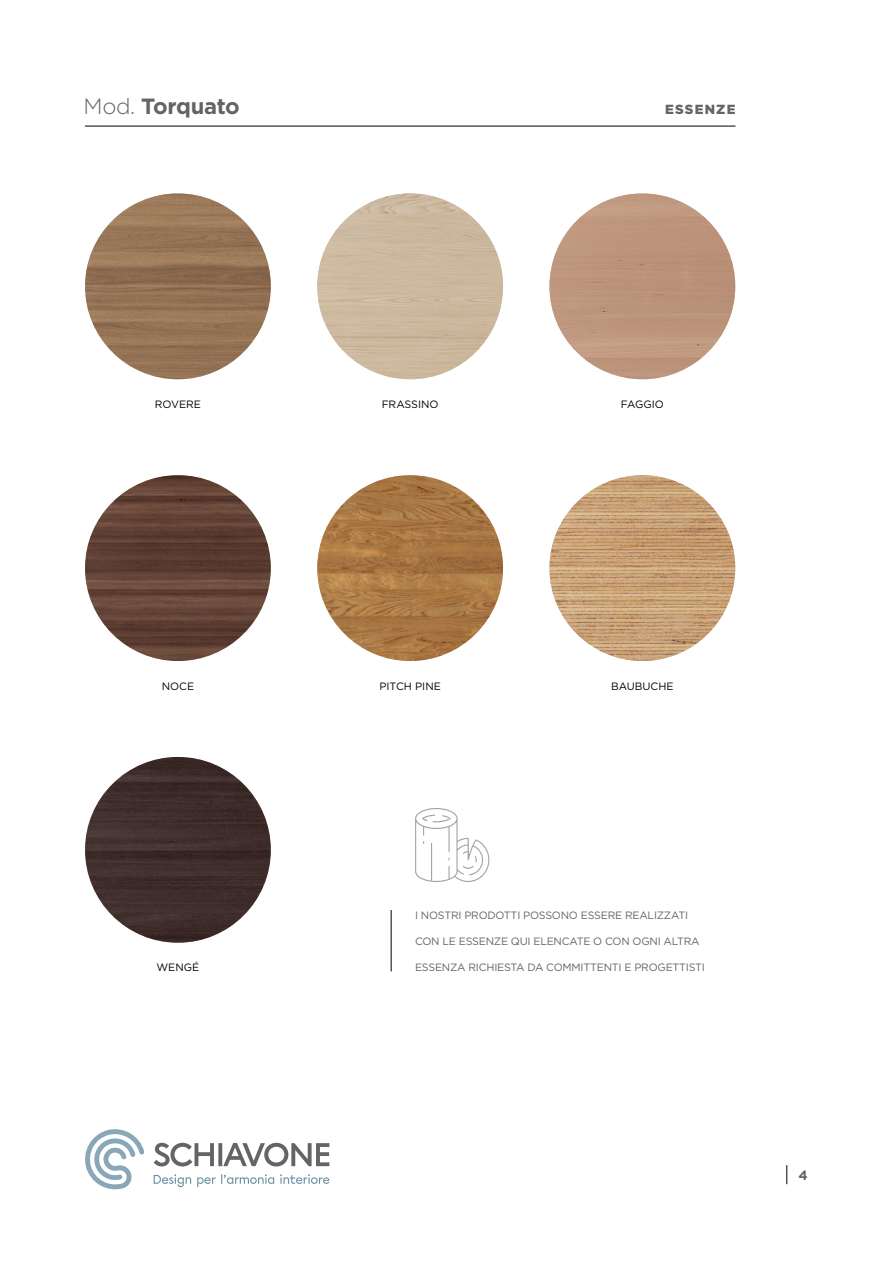
<style>
.page{position:relative;width:893px;height:1263px;background:#fff}
.page>*{position:absolute;margin:0;border:0;box-sizing:border-box;transform-origin:0 0}
.t1{font:700 22.05px "Gotham";letter-spacing:-.02em;color:#666463}
.t2{font:700 13.5px "Gotham";color:#666463}
.t3{font:900 13.2px "Gotham";letter-spacing:.085em;color:#666463}
.t4{font:10.65px "Gotham";letter-spacing:-.02em;color:#666463}
.t5{font:10.65px "Gotham";color:#000}
.s1{font-weight:300}
</style>
<div class="page">
<hr style="left:85px;top:126px;width:650px;height:1px;background:#000">
<svg style="left:85px;top:1129px;width:59px;height:61px"></svg>
<svg style="left:154px;top:1174px;width:175px;height:13px"></svg>
<svg style="left:154px;top:1143px;width:175px;height:23px"></svg>
<img style="left:85px;top:757px;width:186px;height:186px;border-radius:93px">
<img style="left:85px;top:193px;width:186px;height:186px;border-radius:93px">
<img style="left:549px;top:193px;width:186px;height:186px;border-radius:93px">
<img style="left:317px;top:193px;width:186px;height:186px;border-radius:93px">
<img style="left:85px;top:475px;width:186px;height:186px;border-radius:93px">
<img style="left:549px;top:475px;width:186px;height:186px;border-radius:93px">
<img style="left:317px;top:475px;width:186px;height:186px;border-radius:93px">
<svg style="left:786px;top:1165px;width:1px;height:19px"></svg>
<svg style="left:415px;top:808px;width:75px;height:74px"></svg>
<hr style="left:391px;top:910px;width:1px;height:61px;background:#000">
<h1 class="t1" style="left:84px;top:92px;width:158px"><span class="s1">Mod.</span> Torquato</h1>
<p class="t3" style="left:665px;top:101px;width:72px">ESSENZE</p>
<p class="t5" style="left:155px;top:397px;width:48px">ROVERE</p>
<p class="t5" style="left:382px;top:397px;width:58px">FRASSINO</p>
<p class="t5" style="left:621px;top:397px;width:44px">FAGGIO</p>
<p class="t5" style="left:162px;top:679px;width:34px">NOCE</p>
<p class="t5" style="left:379px;top:679px;width:63px">PITCH PINE</p>
<p class="t5" style="left:611px;top:679px;width:64px">BAUBUCHE</p>
<p class="t5" style="left:157px;top:961px;width:44px">WENGÉ</p>
<p class="t4" style="left:415px;top:908px;width:275px">I NOSTRI PRODOTTI POSSONO ESSERE REALIZZATI</p>
<p class="t4" style="left:415px;top:934px;width:286px">CON LE ESSENZE QUI ELENCATE O CON OGNI ALTRA</p>
<p class="t4" style="left:415px;top:961px;width:291px">ESSENZA RICHIESTA DA COMMITTENTI E PROGETTISTI</p>
<p class="t2" style="left:799px;top:1166px;width:11px">4</p>
</div>
